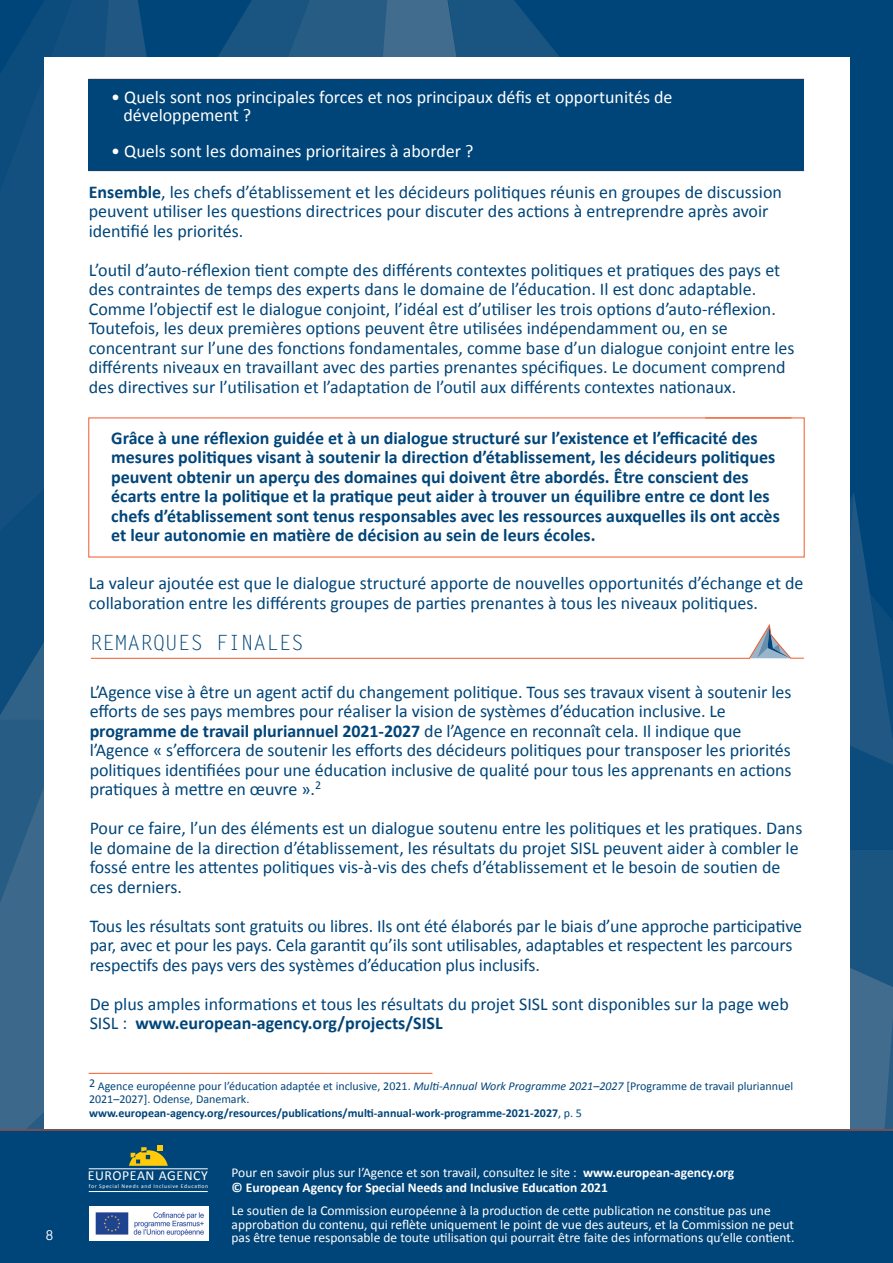
<style>
.page{position:relative;width:893px;height:1263px;background:#fff}
.page>*{position:absolute;margin:0;border:0;box-sizing:border-box;transform-origin:0 0}
.t1{font:21px "Letter Gothic Std";color:#004579}
.t2{font:18px/19.5px "Calibri";color:#004579}
.t3{font:700 18px/19.5px "Calibri";color:#004579}
.t4{font:18px/18px "Calibri";color:#fff}
.t5{font:13.8px "Calibri";letter-spacing:.04em;color:#fff}
.t6{font:13.5px/13.5px "Calibri";color:#fff}
.t7{font:700 13.5px "Calibri";color:#fff}
.t8{font:700 13.5px "Letter Gothic Std";color:#fff}
.t9{font:12px/13.5px "Calibri";color:#004579}
.t10{font:5.7px "Calibri";letter-spacing:.105em;color:#fff}
.s1{font-weight:700}
.s2{font-style:italic}
</style>
<div class="page">
<div style="left:764px;top:0;width:129px;height:491px;background:#004579"></div>
<svg style="left:0;top:721px;width:44px;height:296px;background:#326288"></svg>
<div style="left:0;top:1017px;width:44px;height:112px;background:#3b688b"></div>
<svg style="left:0;top:0;width:74px;height:459px;background:#0f4e7d"></svg>
<svg style="left:0;top:459px;width:44px;height:262px;background:#13507e"></svg>
<svg style="left:74px;top:0;width:124px;height:57px;background:#0e4d7d"></svg>
<svg style="left:198px;top:0;width:180px;height:57px;background:#1a5481"></svg>
<svg style="left:378px;top:0;width:386px;height:57px;background:#0f4e7d"></svg>
<svg style="left:432px;top:0;width:166px;height:57px;background:#15517f"></svg>
<div style="left:44px;top:57px;width:805px;height:1123px;background:#fff"></div>
<div style="left:0;top:1129px;width:585px;height:134px;background:#004579"></div>
<hr style="left:91px;top:658px;width:659px;height:1px;background:#f15929">
<hr style="left:705px;top:418px;width:86px;height:1px;background:#f15929">
<hr style="left:89px;top:1073px;width:343px;height:1px;background:#f15929">
<div style="left:89px;top:79px;width:715px;height:92px;background:#004579"></div>
<svg style="left:585px;top:491px;width:308px;height:772px"></svg>
<svg style="left:129px;top:1145px;width:39px;height:21px"></svg>
<img style="left:89px;top:1206px;width:119px;height:34px">
<p class="t4" style="left:123px;top:87px;width:551px;text-indent:-12px">• Quels sont nos principales forces et nos principaux défis et opportunités de développement ?</p>
<p class="t4" style="left:111px;top:141px;width:364px">• Quels sont les domaines prioritaires à aborder ?</p>
<p class="t2" style="left:89px;top:181px;width:695px"><span class="s1">Ensemble</span>, les chefs d’établissement et les décideurs politiques réunis en groupes de discussion peuvent utiliser les questions directrices pour discuter des actions à entreprendre après avoir identifié les priorités.</p>
<p class="t2" style="left:89px;top:259px;width:707px">L’outil d’auto-réflexion tient compte des différents contextes politiques et pratiques des pays et des contraintes de temps des experts dans le domaine de l’éducation. Il est donc adaptable.<br>Comme l’objectif est le dialogue conjoint, l’idéal est d’utiliser les trois options d’auto-réflexion.<br>Toutefois, les deux premières options peuvent être utilisées indépendamment ou, en se concentrant sur l’une des fonctions fondamentales, comme base d’un dialogue conjoint entre les différents niveaux en travaillant avec des parties prenantes spécifiques. Le document comprend des directives sur l’utilisation et l’adaptation de l’outil aux différents contextes nationaux.</p>
<p class="t3" style="left:111px;top:427px;width:670px">Grâce à une réflexion guidée et à un dialogue structuré sur l’existence et l’efficacité des mesures politiques visant à soutenir la direction d’établissement, les décideurs politiques peuvent obtenir un aperçu des domaines qui doivent être abordés. Être conscient des écarts entre la politique et la pratique peut aider à trouver un équilibre entre ce dont les chefs d’établissement sont tenus responsables avec les ressources auxquelles ils ont accès et leur autonomie en matière de décision au sein de leurs écoles.</p>
<p class="t2" style="left:89px;top:572px;width:716px">La valeur ajoutée est que le dialogue structuré apporte de nouvelles opportunités d’échange et de collaboration entre les différents groupes de parties prenantes à tous les niveaux politiques.</p>
<p class="t1" style="left:90px;top:630px;width:216px">REMARQUES FINALES</p>
<p class="t2" style="left:90px;top:681px;width:703px">L’Agence vise à être un agent actif du changement politique. Tous ses travaux visent à soutenir les efforts de ses pays membres pour réaliser la vision de systèmes d’éducation inclusive. Le <span class="s1">programme de travail pluriannuel 2021-2027</span> de l’Agence en reconnaît cela. Il indique que l’Agence « s’efforcera de soutenir les efforts des décideurs politiques pour transposer les priorités politiques identifiées pour une éducation inclusive de qualité pour tous les apprenants en actions pratiques à mettre en œuvre ».<sup>2</sup></p>
<p class="t2" style="left:90px;top:817px;width:714px">Pour ce faire, l’un des éléments est un dialogue soutenu entre les politiques et les pratiques. Dans le domaine de la direction d’établissement, les résultats du projet SISL peuvent aider à combler le fossé entre les attentes politiques vis-à-vis des chefs d’établissement et le besoin de soutien de ces derniers.</p>
<p class="t2" style="left:90px;top:915px;width:714px">Tous les résultats sont gratuits ou libres. Ils ont été élaborés par le biais d’une approche participative par, avec et pour les pays. Cela garantit qu’ils sont utilisables, adaptables et respectent les parcours respectifs des pays vers des systèmes d’éducation plus inclusifs.</p>
<p class="t2" style="left:90px;top:993px;width:701px">De plus amples informations et tous les résultats du projet SISL sont disponibles sur la page web<br>SISL : <span class="s1">www.european-agency.org/projects/SISL</span></p>
<p class="t9" style="left:89px;top:1079px;width:706px">2 Agence européenne pour l’éducation adaptée et inclusive, 2021. <span class="s2">Multi-Annual Work Programme 2021–2027</span> [Programme de travail pluriannuel<br>2021–2027]. Odense, Danemark.<br><span class="s1">www.european-agency.org/resources/publications/multi-annual-work-programme-2021-2027</span>, p. 5</p>
<p class="t5" style="left:88px;top:1167px;width:122px">EUROPEAN AGENCY</p>
<p class="t6" style="left:232px;top:1165px;width:504px">Pour en savoir plus sur l’Agence et son travail, consultez le site : <span class="s1">www.european-agency.org</span></p>
<p class="t10" style="left:89px;top:1182px;width:121px">for Special Needs and Inclusive Education</p>
<h5 class="t7" style="left:232px;top:1179px;width:378px">© European Agency for Special Needs and Inclusive Education 2021</h5>
<p class="t6" style="left:232px;top:1203px;width:564px">Le soutien de la Commission européenne à la production de cette publication ne constitue pas une approbation du contenu, qui reflète uniquement le point de vue des auteurs, et la Commission ne peut</p>
<p class="t8" style="left:45px;top:1226px;width:10px">8</p>
<p class="t6" style="left:232px;top:1230px;width:564px">pas être tenue responsable de toute utilisation qui pourrait être faite des informations qu’elle contient.</p>
</div>
